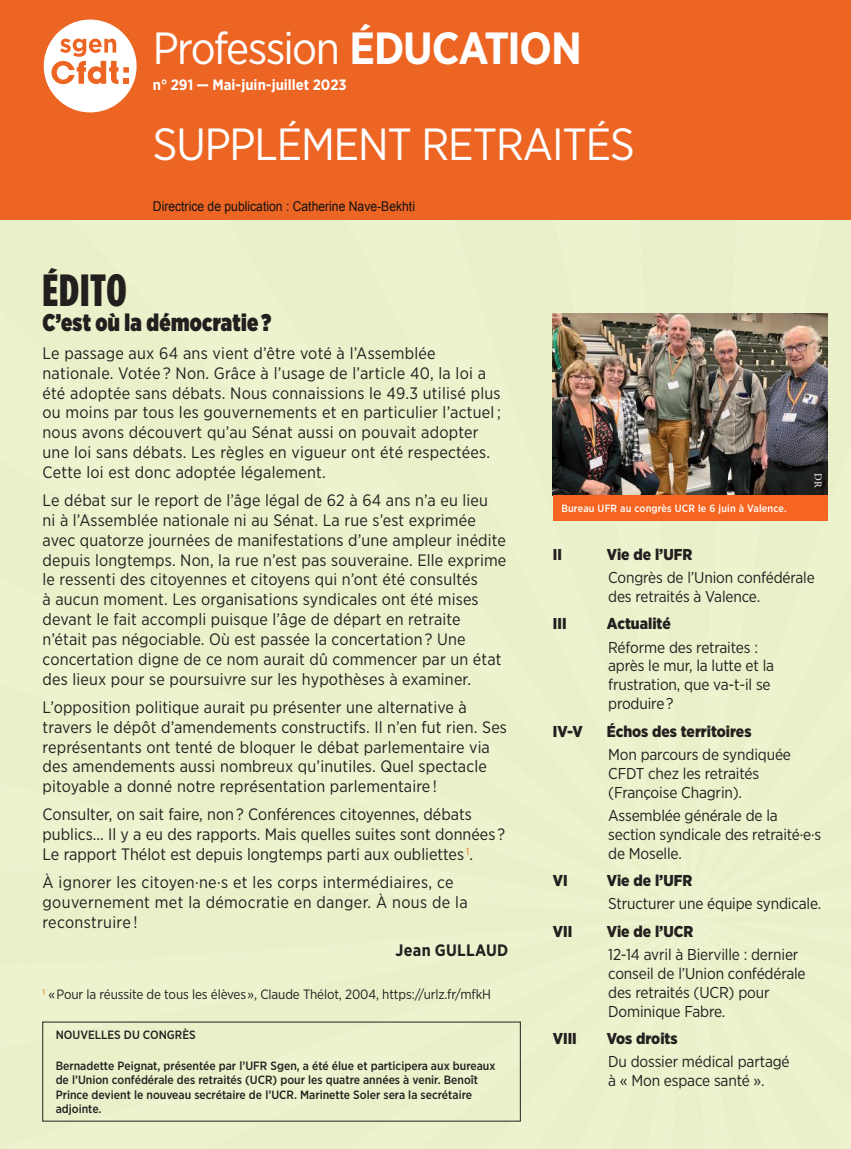
<style>
.page{position:relative;width:851px;height:1149px;background:#fff}
.page>*{position:absolute;margin:0;border:0;box-sizing:border-box;transform-origin:0 0}
.t1{font:45px/96.3px "Gotham Narrow";letter-spacing:-.025em;color:#fff}
.t2{font:900 45px "Gotham Condensed";letter-spacing:.015em;color:#241f1f}
.t3{font:900 24.15px "Gotham Narrow";letter-spacing:.015em;color:#241f1f;scale:.87 1}
.t4{font:16.5px/19.8px "Gotham Narrow";letter-spacing:.01em;color:#241f1f}
.t5{font:700 16.5px "Gotham Narrow";letter-spacing:.015em;color:#241f1f}
.t6{font:15.75px/18.9px "Gotham Narrow";letter-spacing:-.01em;color:#241f1f}
.t7{font:900 15.75px "Gotham Narrow";color:#241f1f}
.t8{font:700 15px "Gotham Narrow";color:#fff}
.t9{font:13.5px "Gotham Narrow";letter-spacing:-.01em;color:#241f1f}
.t10{font:13.5px "Arial";color:#111213;scale:.9 1}
.t11{font:500 12px/14.4px "Gotham Narrow";color:#241f1f}
.t12{font:500 10.5px "Gotham Narrow";letter-spacing:.015em;color:#fff}
.t13{font:10.5px "Minion Pro";color:#fff}
.s1{font-weight:700}
</style>
<div class="page">
<div style="left:0;top:219px;width:850px;height:929px;background:#eaf1ca"></div>
<div style="left:0;top:0;width:850px;height:219px;background:#ed6523"></div>
<img style="left:552px;top:313px;width:275px;height:182px">
<div style="left:44px;top:20px;width:93px;height:92px;background:#fff;border-radius:50%"></div>
<svg style="left:51px;top:39px;width:78px;height:46px"></svg>
<div style="left:552px;top:495px;width:275px;height:25px;background:#f56521"></div>
<h1 class="t1" style="left:153px;top:-1px;width:483px">Profession <span class="s1">ÉDUCATION<br></span>SUPPLÉMENT RETRAITÉS</h1>
<p class="t8" style="left:153px;top:75px;width:195px">n° 291 — Mai-juin-juillet 2023</p>
<p class="t10" style="left:153px;top:197px;width:293px">Directrice de publication : Catherine Nave-Bekhti</p>
<h1 class="t2" style="left:42px;top:263px;width:86px">ÉDITO</h1>
<h2 class="t3" style="left:42px;top:306px;width:265px">C’est où la démocratie ?</h2>
<p class="t4" style="left:43px;top:343px;width:460px">Le passage aux 64 ans vient d’être voté à l’Assemblée nationale. Votée ? Non. Grâce à l’usage de l’article 40, la loi a été adoptée sans débats. Nous connaissions le 49.3 utilisé plus ou moins par tous les gouvernements et en particulier l’actuel ; nous avons découvert qu’au Sénat aussi on pouvait adopter une loi sans débats. Les règles en vigueur ont été respectées.<br>Cette loi est donc adoptée légalement.</p>
<p class="t4" style="left:43px;top:490px;width:465px">Le débat sur le report de l’âge légal de 62 à 64 ans n’a eu lieu<br>ni à l’Assemblée nationale ni au Sénat. La rue s’est exprimée avec quatorze journées de manifestations d’une ampleur inédite depuis longtemps. Non, la rue n’est pas souveraine. Elle exprime le ressenti des citoyennes et citoyens qui n’ont été consultés<br>à aucun moment. Les organisations syndicales ont été mises devant le fait accompli puisque l’âge de départ en retraite n’était pas négociable. Où est passée la concertation ? Une concertation digne de ce nom aurait dû commencer par un état des lieux pour se poursuivre sur les hypothèses à examiner.</p>
<p class="t4" style="left:43px;top:696px;width:466px">L’opposition politique aurait pu présenter une alternative à travers le dépôt d’amendements constructifs. Il n’en fut rien. Ses représentants ont tenté de bloquer le débat parlementaire via des amendements aussi nombreux qu’inutiles. Quel spectacle pitoyable a donné notre représentation parlementaire !</p>
<p class="t4" style="left:43px;top:804px;width:464px">Consulter, on sait faire, non ? Conférences citoyennes, débats publics... Il y a eu des rapports. Mais quelles suites sont données ?<br>Le rapport Thélot est depuis longtemps parti aux oubliettes <sup>1</sup>.</p>
<p class="t4" style="left:43px;top:872px;width:426px">À ignorer les citoyen·ne·s et les corps intermédiaires, ce gouvernement met la démocratie en danger. À nous de la reconstruire !</p>
<p class="t5" style="left:395px;top:939px;width:114px">Jean GULLAUD</p>
<p class="t9" style="left:43px;top:985px;width:450px"><sup>1</sup> « Pour la réussite de tous les élèves », Claude Thélot, 2004, https://urlz.fr/mfkH</p>
<p class="t11" style="left:56px;top:1026px;width:142px">NOUVELLES DU CONGRÈS</p>
<p class="t11" style="left:56px;top:1057px;width:441px">Bernadette Peignat, présentée par l’UFR Sgen, a été élue et participera aux bureaux de l’Union confédérale des retraités (UCR) pour les quatre années à venir. Benoît Prince devient le nouveau secrétaire de l’UCR. Marinette Soler sera la secrétaire adjointe.</p>
<p class="t12" style="left:561px;top:501px;width:227px">Bureau UFR au congrès UCR le 6 juin à Valence.</p>
<p class="t13" style="left:825px;top:473px;width:16px;rotate:90deg">DR</p>
<p class="t7" style="left:552px;top:543px;width:11px">II</p>
<p class="t7" style="left:606px;top:543px;width:87px">Vie de l’UFR</p>
<p class="t6" style="left:608px;top:567px;width:208px">Congrès de l’Union confédérale des retraités à Valence.</p>
<p class="t7" style="left:552px;top:613px;width:15px">III</p>
<p class="t7" style="left:606px;top:613px;width:65px">Actualité</p>
<p class="t6" style="left:608px;top:637px;width:167px">Réforme des retraites : après le mur, la lutte et la frustration, que va-t-il se produire ?</p>
<p class="t7" style="left:552px;top:720px;width:32px">IV-V</p>
<p class="t7" style="left:606px;top:720px;width:146px">Échos des territoires</p>
<p class="t6" style="left:608px;top:744px;width:184px">Mon parcours de syndiquée<br>CFDT chez les retraités (Françoise Chagrin).</p>
<p class="t6" style="left:608px;top:805px;width:214px">Assemblée générale de la section syndicale des retraité·e·s de Moselle.</p>
<p class="t7" style="left:552px;top:869px;width:16px">VI</p>
<p class="t7" style="left:606px;top:869px;width:87px">Vie de l’UFR</p>
<p class="t6" style="left:608px;top:893px;width:214px">Structurer une équipe syndicale.</p>
<p class="t7" style="left:552px;top:920px;width:21px">VII</p>
<p class="t7" style="left:606px;top:920px;width:88px">Vie de l’UCR</p>
<p class="t6" style="left:608px;top:944px;width:199px">12-14 avril à Bierville : dernier conseil de l’Union confédérale des retraités (UCR) pour<br>Dominique Fabre.</p>
<p class="t7" style="left:552px;top:1027px;width:26px">VIII</p>
<p class="t7" style="left:606px;top:1027px;width:72px">Vos droits</p>
<p class="t6" style="left:608px;top:1051px;width:183px">Du dossier médical partagé à « Mon espace santé ».</p>
</div>
